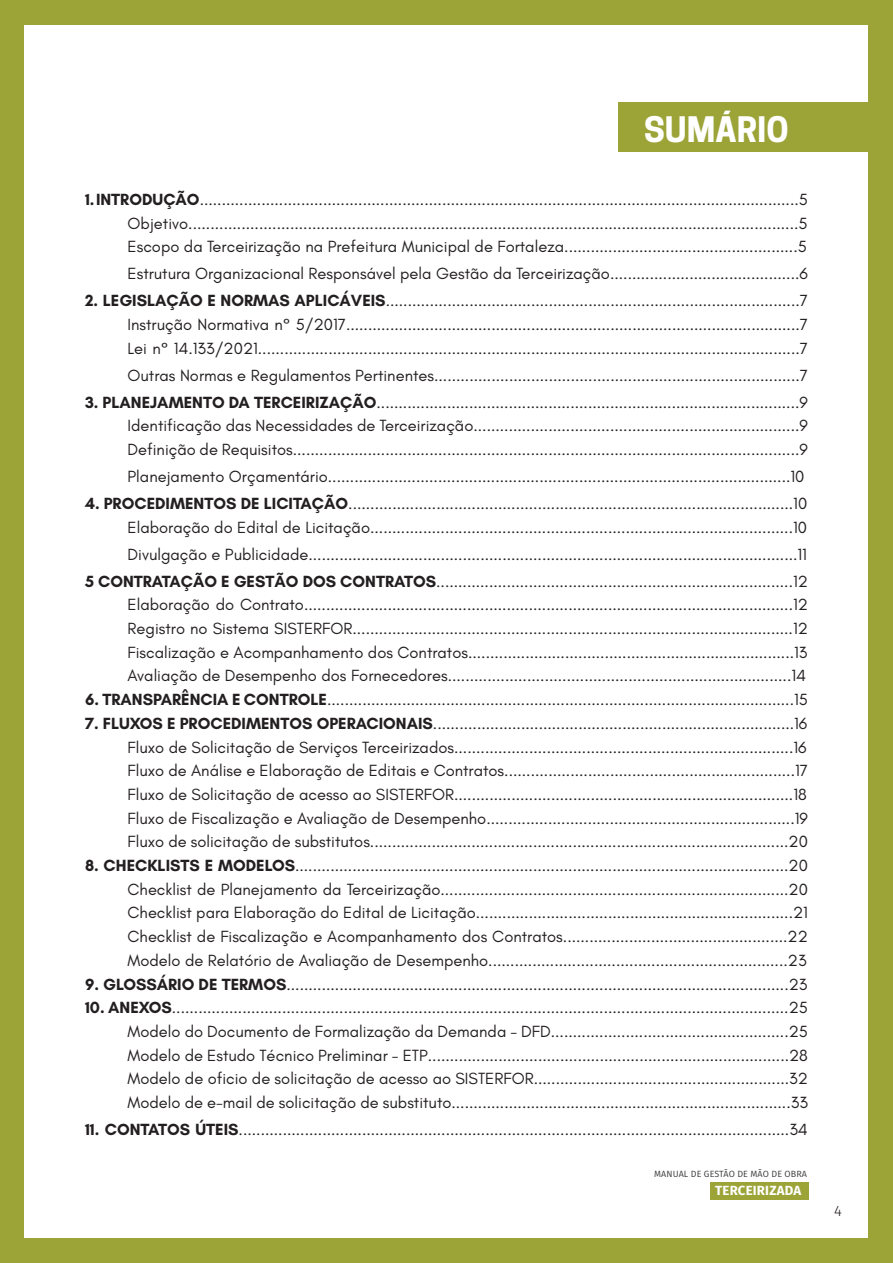
<style>
.page{position:relative;width:893px;height:1263px;background:#9ca438}
.page>*{position:absolute;margin:0;border:0;box-sizing:border-box;transform-origin:0 0}
.t1{font:700 33px "Cooper Hewitt";color:#fff}
.t2{font:16.5px/23.7px "Glacial Indifference";color:#231f20;text-align:justify}
.t3{font:300 15px "Fira Sans";color:#231f20}
.t4{font:700 13.2px "Fira Sans";letter-spacing:.015em;color:#fff}
.t5{font:9px "Fira Sans";letter-spacing:.01em;color:#3c3c3d}
.s1{font-weight:700}
</style>
<div class="page">
<div style="left:24px;top:25px;width:844px;height:1213px;background:#fff"></div>
<div style="left:710px;top:1182px;width:98px;height:17px;background:#9ca438"></div>
<div style="left:619px;top:102px;width:274px;height:49px;background:#9ca438"></div>
<h1 class="t1" style="left:644px;top:110px;width:146px">SUMÁRIO</h1>
<p class="t2" style="left:128px;top:188px;width:682px;text-indent:-43px"><span class="s1">1. INTRODUÇÃO</span>........................................................................................................................................5<br>Objetivo..........................................................................................................................................5<br>Escopo da Terceirização na Prefeitura Municipal de Fortaleza.....................................................5</p>
<p class="t2" style="left:128px;top:262px;width:682px">Estrutura Organizacional Responsável pela Gestão da Terceirização...........................................6</p>
<p class="t2" style="left:128px;top:289px;width:682px;text-indent:-43px"><span class="s1">2. LEGISLAÇÃO E NORMAS APLICÁVEIS</span>..............................................................................................7<br>Instrução Normativa n° 5/2017.......................................................................................................7<br>Lei n° 14.133/2021...........................................................................................................................7</p>
<p class="t2" style="left:128px;top:363px;width:682px">Outras Normas e Regulamentos Pertinentes...................................................................................7</p>
<p class="t2" style="left:128px;top:390px;width:682px;text-indent:-43px"><span class="s1">3. PLANEJAMENTO DA TERCEIRIZAÇÃO</span>................................................................................................9<br>Identificação das Necessidades de Terceirização..........................................................................9<br>Definição de Requisitos...................................................................................................................9</p>
<p class="t2" style="left:128px;top:465px;width:678px">Planejamento Orçamentário.........................................................................................................10</p>
<p class="t2" style="left:85px;top:492px;width:724px;text-align:right"><span class="s1">4. PROCEDIMENTOS DE LICITAÇÃO</span>.....................................................................................................10<br>Elaboração do Edital de Licitação................................................................................................10</p>
<p class="t2" style="left:85px;top:541px;width:724px;line-height:27px;text-align:right">Divulgação e Publicidade...............................................................................................................11<br><span class="s1">5 CONTRATAÇÃO E GESTÃO DOS CONTRATOS</span>.................................................................................12</p>
<p class="t2" style="left:128px;top:593px;width:682px">Elaboração do Contrato...............................................................................................................12<br>Registro no Sistema SISTERFOR....................................................................................................12<br>Fiscalização e Acompanhamento dos Contratos..........................................................................13<br>Avaliação de Desempenho dos Fornecedores..............................................................................14</p>
<p class="t2" style="left:85px;top:688px;width:724px"><span class="s1">6. TRANSPARÊNCIA E CONTROLE</span>..........................................................................................................15</p>
<p class="t2" style="left:128px;top:712px;width:682px;text-indent:-43px"><span class="s1">7. FLUXOS E PROCEDIMENTOS OPERACIONAIS</span>..................................................................................16<br>Fluxo de Solicitação de Serviços Terceirizados.............................................................................16<br>Fluxo de Análise e Elaboração de Editais e Contratos..................................................................17<br>Fluxo de Solicitação de acesso ao SISTERFOR.............................................................................18<br>Fluxo de Fiscalização e Avaliação de Desempenho......................................................................19<br>Fluxo de solicitação de substitutos...............................................................................................20</p>
<p class="t2" style="left:128px;top:854px;width:682px;text-indent:-43px"><span class="s1">8. CHECKLISTS E MODELOS</span>................................................................................................................20<br>Checklist de Planejamento da Terceirização...............................................................................20<br>Checklist para Elaboração do Edital de Licitação........................................................................21<br>Checklist de Fiscalização e Acompanhamento dos Contratos...................................................22<br>Modelo de Relatório de Avaliação de Desempenho....................................................................23</p>
<p class="t2" style="left:85px;top:972px;width:724px"><span class="s1">9. GLOSSÁRIO DE TERMOS</span>..................................................................................................................23</p>
<p class="t2" style="left:128px;top:996px;width:682px;text-indent:-43px"><span class="s1">10. ANEXOS</span>............................................................................................................................................25<br>Modelo do Documento de Formalização da Demanda - DFD......................................................25<br>Modelo de Estudo Técnico Preliminar - ETP..................................................................................28<br>Modelo de oficio de solicitação de acesso ao SISTERFOR..........................................................32<br>Modelo de e-mail de solicitação de substituto.............................................................................33</p>
<p class="t2" style="left:85px;top:1118px;width:724px"><span class="s1">11. CONTATOS ÚTEIS</span>.............................................................................................................................34</p>
<p class="t5" style="left:654px;top:1167px;width:154px">MANUAL DE GESTÃO DE MÃO DE OBRA</p>
<p class="t4" style="left:715px;top:1179px;width:88px">TERCEIRIZADA</p>
<p class="t3" style="left:834px;top:1200px;width:9px">4</p>
</div>
